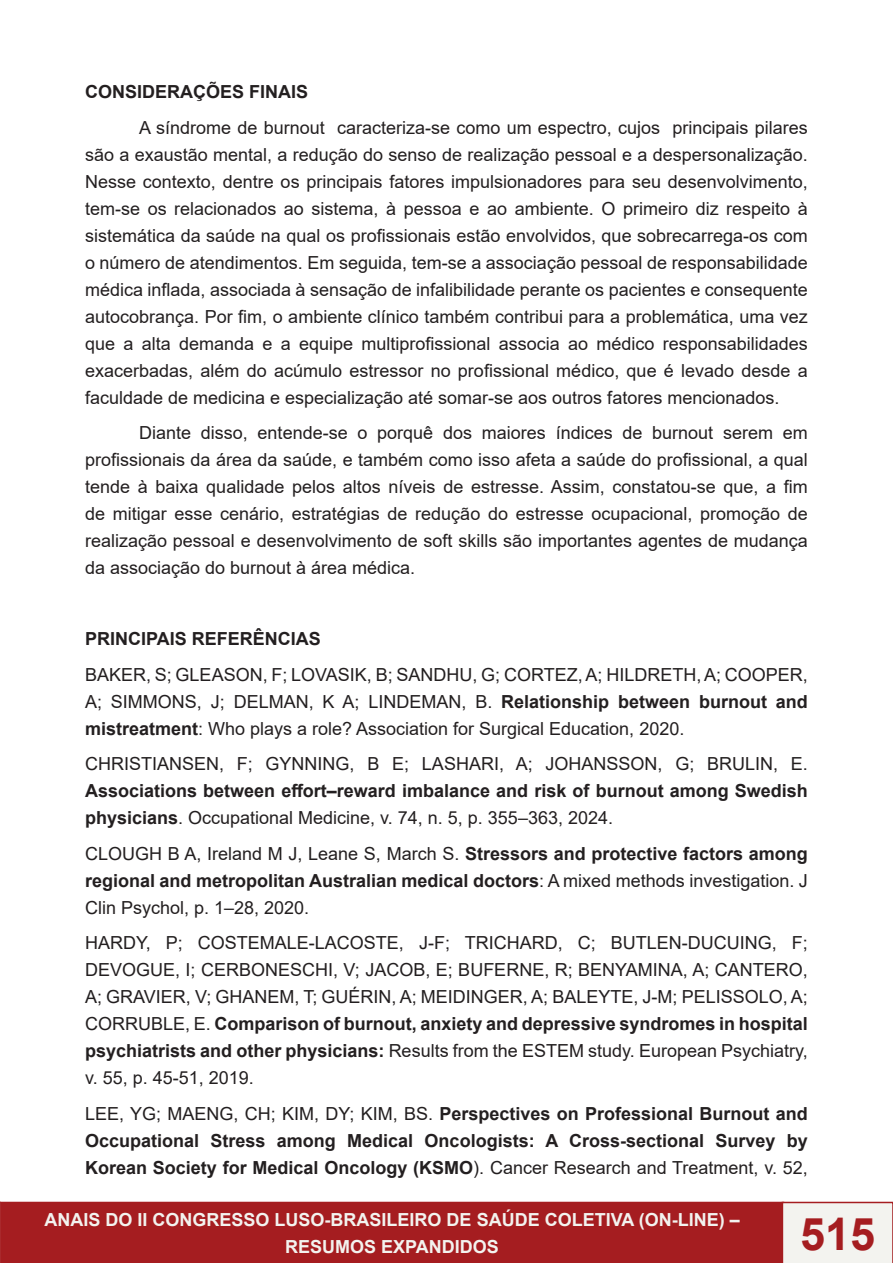
<style>
.page{position:relative;width:893px;height:1263px;background:#fff}
.page>*{position:absolute;margin:0;border:0;box-sizing:border-box;transform-origin:0 0}
.t1{font:700 45px "Arial";color:#a51d20}
.t2{font:18px/27px "Arial";color:#231f20;text-align:justify}
.t3{font:700 18px/27px "Arial";color:#231f20;text-align:justify}
.t4{font:700 18px/27px "Arial";color:#f3f3ef;text-align:center}
.s1{font-weight:700}
.s2{font-weight:400}
</style>
<div class="page">
<div style="left:1px;top:1202px;width:782px;height:60px;background:#a51d20"></div>
<div style="left:0;top:1202px;width:784px;height:61px;border:2px solid #a51d20"></div>
<svg style="left:0;top:1202px;width:1px;height:61px"></svg>
<div style="left:782px;top:1202px;width:111px;height:61px;background:#f3f3ef"></div>
<p class="t3" style="left:85px;top:79px;width:225px">CONSIDERAÇÕES FINAIS</p>
<p class="t2" style="left:85px;top:114px;width:724px;text-indent:54px">A síndrome de burnout caracteriza-se como um espectro, cujos principais pilares são a exaustão mental, a redução do senso de realização pessoal e a despersonalização.<br>Nesse contexto, dentre os principais fatores impulsionadores para seu desenvolvimento, tem-se os relacionados ao sistema, à pessoa e ao ambiente. O primeiro diz respeito à sistemática da saúde na qual os profissionais estão envolvidos, que sobrecarrega-os com o número de atendimentos. Em seguida, tem-se a associação pessoal de responsabilidade médica inflada, associada à sensação de infalibilidade perante os pacientes e consequente autocobrança. Por fim, o ambiente clínico também contribui para a problemática, uma vez que a alta demanda e a equipe multiprofissional associa ao médico responsabilidades exacerbadas, além do acúmulo estressor no profissional médico, que é levado desde a faculdade de medicina e especialização até somar-se aos outros fatores mencionados.</p>
<p class="t2" style="left:85px;top:419px;width:724px;text-indent:54px">Diante disso, entende-se o porquê dos maiores índices de burnout serem em profissionais da área da saúde, e também como isso afeta a saúde do profissional, a qual tende à baixa qualidade pelos altos níveis de estresse. Assim, constatou-se que, a fim de mitigar esse cenário, estratégias de redução do estresse ocupacional, promoção de realização pessoal e desenvolvimento de soft skills são importantes agentes de mudança da associação do burnout à área médica.</p>
<p class="t3" style="left:85px;top:626px;width:237px">PRINCIPAIS REFERÊNCIAS</p>
<p class="t2" style="left:85px;top:661px;width:724px">BAKER, S; GLEASON, F; LOVASIK, B; SANDHU, G; CORTEZ, A; HILDRETH, A; COOPER, A; SIMMONS, J; DELMAN, K A; LINDEMAN, B. <span class="s1">Relationship between burnout and mistreatment</span>: Who plays a role? Association for Surgical Education, 2020.</p>
<p class="t2" style="left:85px;top:750px;width:724px">CHRISTIANSEN, F; GYNNING, B E; LASHARI, A; JOHANSSON, G; BRULIN, E.<br><span class="s1">Associations between effort–reward imbalance and risk of burnout among Swedish physicians</span>. Occupational Medicine, v. 74, n. 5, p. 355–363, 2024.</p>
<p class="t2" style="left:85px;top:840px;width:724px">CLOUGH B A, Ireland M J, Leane S, March S. <span class="s1">Stressors and protective factors among regional and metropolitan Australian medical doctors</span>: A mixed methods investigation. J Clin Psychol, p. 1–28, 2020.</p>
<p class="t2" style="left:85px;top:929px;width:724px">HARDY, P; COSTEMALE-LACOSTE, J-F; TRICHARD, C; BUTLEN-DUCUING, F; DEVOGUE, I; CERBONESCHI, V; JACOB, E; BUFERNE, R; BENYAMINA, A; CANTERO, A; GRAVIER, V; GHANEM, T; GUÉRIN, A; MEIDINGER, A; BALEYTE, J-M; PELISSOLO, A; CORRUBLE, E. <span class="s1">Comparison of burnout, anxiety and depressive syndromes in hospital psychiatrists and other physicians:</span> Results from the ESTEM study. European Psychiatry, v. 55, p. 45-51, 2019.</p>
<p class="t3" style="left:85px;top:1100px;width:724px"><span class="s2">LEE, YG; MAENG, CH; KIM, DY; KIM, BS.</span> Perspectives on Professional Burnout and Occupational Stress among Medical Oncologists: A Cross-sectional Survey by Korean Society for Medical Oncology (KSMO<span class="s2">). Cancer Research and Treatment, v. 52,</span></p>
<p class="t4" style="left:45px;top:1206px;width:697px">ANAIS DO II CONGRESSO LUSO-BRASILEIRO DE SAÚDE COLETIVA (ON-LINE) –<br>RESUMOS EXPANDIDOS</p>
<h1 class="t1" style="left:800px;top:1202px;width:77px">515</h1>
</div>
